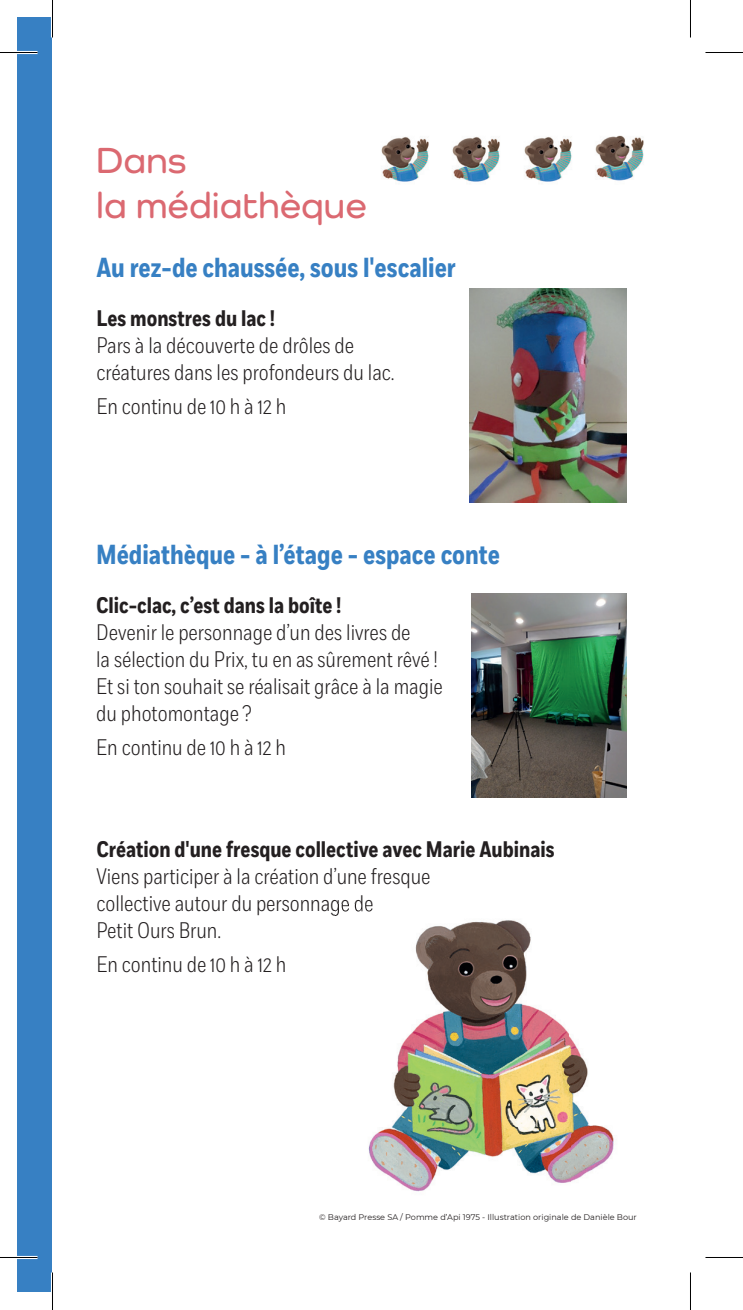
<style>
.page{position:relative;width:743px;height:1310px;background:#fff}
.page>*{position:absolute;margin:0;border:0;box-sizing:border-box;transform-origin:0 0}
.t1{font:600 37.5px/45px "Como";color:#db6971}
.t2{font:700 27.5px "Fort Cond";color:#3780c3}
.t3{font:300 22.5px/27px "Fort Cond";color:#231f20}
.t4{font:700 22.5px "Fort Cond";color:#231f20}
.t5{font:8.25px "Montserrat";color:#231f20}
</style>
<div class="page">
<div style="left:17px;top:17px;width:34px;height:1274px;background:#3780c3"></div>
<img style="left:471px;top:593px;width:155px;height:204px">
<img style="left:381px;top:137px;width:48px;height:45px">
<img style="left:452px;top:137px;width:48px;height:45px">
<img style="left:524px;top:137px;width:48px;height:45px">
<img style="left:595px;top:135px;width:49px;height:46px">
<img style="left:469px;top:288px;width:157px;height:214px">
<img style="left:368px;top:920px;width:246px;height:272px">
<img style="left:335px;top:905px;width:38px;height:11px">
<hr style="left:0;top:51px;width:38px;height:3px;background:#fff">
<hr style="left:0;top:1256px;width:38px;height:3px;background:#fff">
<hr style="left:0;top:52px;width:38px;height:1px;background:#000">
<hr style="left:705px;top:52px;width:38px;height:1px;background:#000">
<hr style="left:0;top:1257px;width:38px;height:1px;background:#000">
<hr style="left:705px;top:1257px;width:38px;height:1px;background:#000">
<hr style="left:52px;top:0;width:1px;height:38px;background:#000">
<hr style="left:52px;top:1272px;width:1px;height:38px;background:#000">
<hr style="left:690px;top:0;width:1px;height:38px;background:#000">
<hr style="left:690px;top:1272px;width:1px;height:38px;background:#000">
<h1 class="t1" style="left:96px;top:137px;width:272px">Dans<br>la médiathèque</h1>
<p class="t2" style="left:96px;top:251px;width:361px">Au rez-de chaussée, sous l'escalier</p>
<p class="t4" style="left:96px;top:304px;width:180px">Les monstres du lac !</p>
<p class="t3" style="left:96px;top:331px;width:300px">Pars à la découverte de drôles de créatures dans les profondeurs du lac.</p>
<p class="t3" style="left:96px;top:393px;width:191px">En continu de 10 h à 12 h</p>
<p class="t2" style="left:96px;top:538px;width:405px">Médiathèque - à l’étage - espace conte</p>
<p class="t4" style="left:96px;top:591px;width:246px">Clic-clac, c’est dans la boîte !</p>
<p class="t3" style="left:96px;top:618px;width:348px">Devenir le personnage d’un des livres de<br>la sélection du Prix, tu en as sûrement rêvé !<br>Et si ton souhait se réalisait grâce à la magie du photomontage ?</p>
<p class="t3" style="left:96px;top:733px;width:191px">En continu de 10 h à 12 h</p>
<p class="t4" style="left:96px;top:836px;width:460px">Création d'une fresque collective avec Marie Aubinais</p>
<p class="t3" style="left:96px;top:863px;width:336px">Viens participer à la création d’une fresque collective autour du personnage de<br>Petit Ours Brun.</p>
<p class="t3" style="left:96px;top:951px;width:191px">En continu de 10 h à 12 h</p>
<p class="t5" style="left:319px;top:1211px;width:319px">© Bayard Presse SA / Pomme d’Api 1975 - Illustration originale de Danièle Bour</p>
</div>
